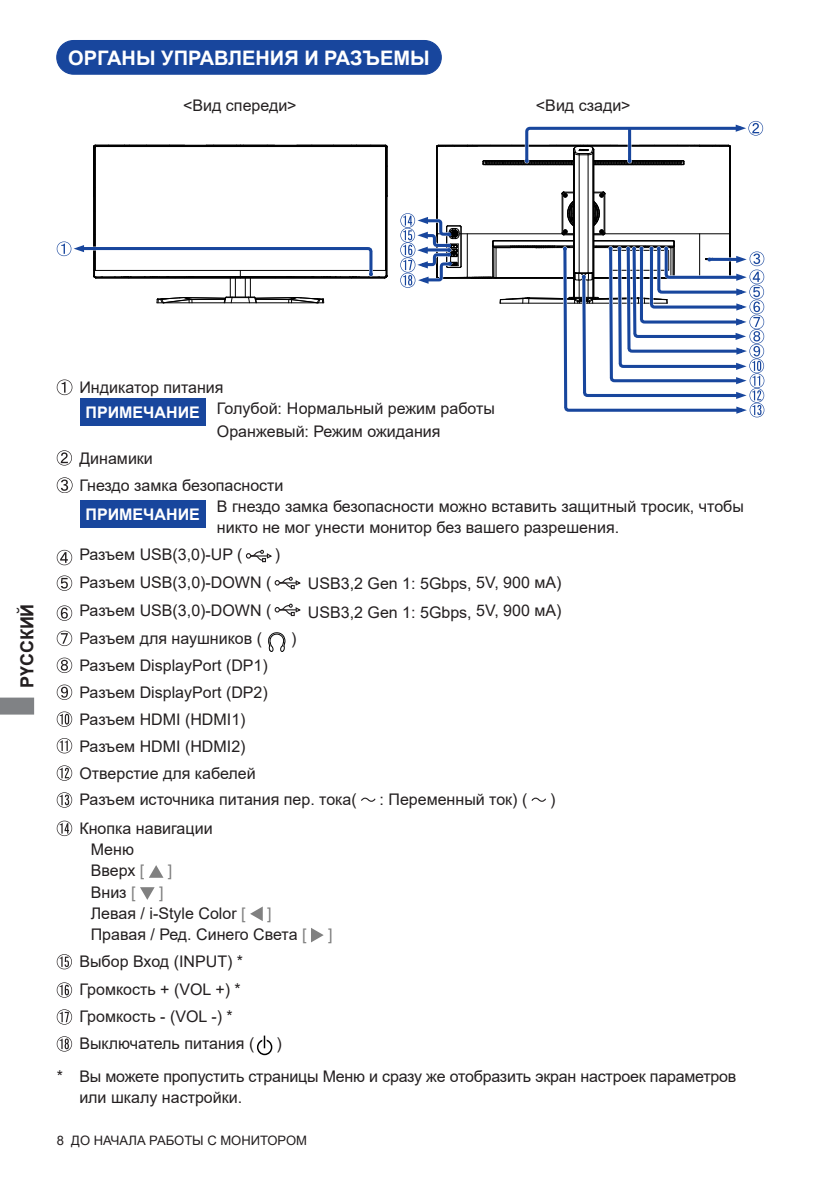
<style>
.page{position:relative;width:840px;height:1191px;background:#fff}
.page>*{position:absolute;margin:0;border:0;box-sizing:border-box;transform-origin:0 0}
.t1{font:700 20px "Arial";color:#fff}
.t2{font:700 18px "Arial";color:#231f20}
.t3{font:16px/27px "Arial";color:#231f20}
.t4{font:700 16px "Arial";color:#fff}
.t5{font:16px "Arial";color:#808080}
.t6{font:13px "Arial";color:#231f20}
.s1{color:#808080}
</style>
<div class="page">
<svg style="left:0;top:697px;width:34px;height:17px"></svg>
<div style="left:57px;top:41px;width:384px;height:33px;background:#18469d;border-radius:17px"></div>
<div style="left:56px;top:40px;width:385px;height:35px;border:1px solid #18469d;border-radius:17px"></div>
<svg style="left:57px;top:379px;width:15px;height:16px"></svg>
<svg style="left:57px;top:450px;width:15px;height:15px"></svg>
<svg style="left:57px;top:477px;width:15px;height:16px"></svg>
<svg style="left:57px;top:550px;width:15px;height:15px"></svg>
<svg style="left:246px;top:550px;width:26px;height:12px"></svg>
<svg style="left:57px;top:575px;width:15px;height:16px"></svg>
<svg style="left:274px;top:577px;width:27px;height:12px"></svg>
<svg style="left:57px;top:605px;width:15px;height:16px"></svg>
<svg style="left:274px;top:603px;width:27px;height:13px"></svg>
<svg style="left:57px;top:630px;width:15px;height:16px"></svg>
<svg style="left:268px;top:632px;width:17px;height:20px"></svg>
<svg style="left:57px;top:657px;width:15px;height:16px"></svg>
<svg style="left:57px;top:684px;width:15px;height:16px"></svg>
<svg style="left:57px;top:711px;width:15px;height:16px"></svg>
<svg style="left:57px;top:738px;width:15px;height:15px"></svg>
<svg style="left:57px;top:765px;width:15px;height:16px"></svg>
<svg style="left:57px;top:792px;width:15px;height:15px"></svg>
<svg style="left:361px;top:797px;width:14px;height:5px"></svg>
<svg style="left:531px;top:797px;width:15px;height:5px"></svg>
<svg style="left:57px;top:820px;width:15px;height:16px"></svg>
<svg style="left:149px;top:865px;width:14px;height:12px"></svg>
<svg style="left:140px;top:887px;width:14px;height:13px"></svg>
<svg style="left:250px;top:907px;width:12px;height:14px"></svg>
<svg style="left:311px;top:928px;width:12px;height:14px"></svg>
<svg style="left:57px;top:954px;width:15px;height:15px"></svg>
<svg style="left:57px;top:982px;width:15px;height:15px"></svg>
<svg style="left:57px;top:1009px;width:15px;height:15px"></svg>
<svg style="left:57px;top:1036px;width:15px;height:15px"></svg>
<div style="left:257px;top:1039px;width:15px;height:16px;border:1px solid #000;border-radius:50%"></div>
<svg style="left:262px;top:1035px;width:4px;height:13px"></svg>
<svg style="left:263px;top:1035px;width:2px;height:13px"></svg>
<div style="left:80px;top:398px;width:125px;height:27px;background:#18469d"></div>
<div style="left:80px;top:500px;width:125px;height:27px;background:#18469d"></div>
<svg style="left:57px;top:145px;width:330px;height:159px"></svg>
<svg style="left:400px;top:121px;width:364px;height:296px"></svg>
<p class="t1" style="left:68px;top:43px;width:363px">ОРГАНЫ УПРАВЛЕНИЯ И РАЗЪЕМЫ</p>
<p class="t3" style="left:183px;top:92px;width:115px">&lt;Вид спереди&gt;</p>
<p class="t3" style="left:535px;top:91px;width:96px">&lt;Вид сзади&gt;</p>
<p class="t2" style="left:14px;top:688px;width:86px;rotate:-90deg">РҮССКИЙ</p>
<p class="t3" style="left:217px;top:376px;width:279px;line-height:22px;text-indent:-137px">Индикатор питания<br>Голубой: Нормальный режим работы<br>Оранжевый: Режим ожидания</p>
<p class="t3" style="left:79px;top:444px;width:205px">Динамики<br>Гнездо замка безопасности</p>
<p class="t3" style="left:217px;top:495px;width:528px;line-height:21.2px">В гнездо замка безопасности можно вставить защитный тросик, чтобы никто не мог унести монитор без вашего разрешения.</p>
<p class="t3" style="left:79px;top:541px;width:165px">Разъем USB(3,0)-UP (</p>
<p class="t3" style="left:274px;top:541px;width:7px">)</p>
<p class="t3" style="left:79px;top:569px;width:193px">Разъем USB(3,0)-DOWN (</p>
<p class="t3" style="left:308px;top:570px;width:255px">USB3,2 Gen 1: 5Gbps, 5V, 900 мА)</p>
<p class="t3" style="left:79px;top:597px;width:193px">Разъем USB(3,0)-DOWN (</p>
<p class="t3" style="left:308px;top:598px;width:255px">USB3,2 Gen 1: 5Gbps, 5V, 900 мА)</p>
<p class="t3" style="left:79px;top:624px;width:184px">Разъем для наушников (</p>
<p class="t3" style="left:291px;top:624px;width:7px">)</p>
<p class="t3" style="left:79px;top:651px;width:279px">Разъем DisplayPort (DP1)<br>Разъем DisplayPort (DP2)<br>Разъем HDMI (HDMI1)<br>Разъем HDMI (HDMI2)<br>Oтверстие для кабелей<br>Разъем источника питания пер. тока(</p>
<p class="t4" style="left:85px;top:401px;width:116px">ПРИМЕЧАНИЕ</p>
<p class="t4" style="left:85px;top:503px;width:116px">ПРИМЕЧАНИЕ</p>
<p class="t3" style="left:379px;top:786px;width:149px">: Переменный ток) (</p>
<p class="t3" style="left:550px;top:786px;width:7px">)</p>
<p class="t3" style="left:91px;top:817px;width:123px;line-height:21.2px;text-indent:-11px">Кнопка навигации<br>Меню<br>Вверх <span class="s1">[</span></p>
<p class="t5" style="left:168px;top:859px;width:6px">]</p>
<p class="t3" style="left:91px;top:881px;width:156px;line-height:21.2px;text-indent:68px"><span class="s1">]<br></span>Левая / i-Style Color <span class="s1">[</span></p>
<p class="t3" style="left:91px;top:878px;width:46px">Вниз <span class="s1">[</span></p>
<p class="t3" style="left:91px;top:902px;width:217px;line-height:21.2px;text-indent:176px"><span class="s1">]<br></span>Правая / Ред. Синего Света <span class="s1">[</span></p>
<p class="t5" style="left:328px;top:923px;width:6px">]</p>
<p class="t3" style="left:79px;top:947px;width:176px">Выбор Вход (INPUT) *<br>Громкость + (VOL +) *<br>Громкость - (VOL -) *<br>Выключатель питания (</p>
<p class="t3" style="left:57px;top:1027px;width:680px;line-height:32.6px;text-indent:220px">)<br>* Вы можете пропустить страницы Mеню и сразу же отобразить экран настроек параметров</p>
<p class="t3" style="left:79px;top:1084px;width:164px">или шкалу настройки.</p>
<p class="t6" style="left:57px;top:1131px;width:251px">8 ДО НАЧАЛА РАБОТЫ С МОНИТОРОМ</p>
</div>
